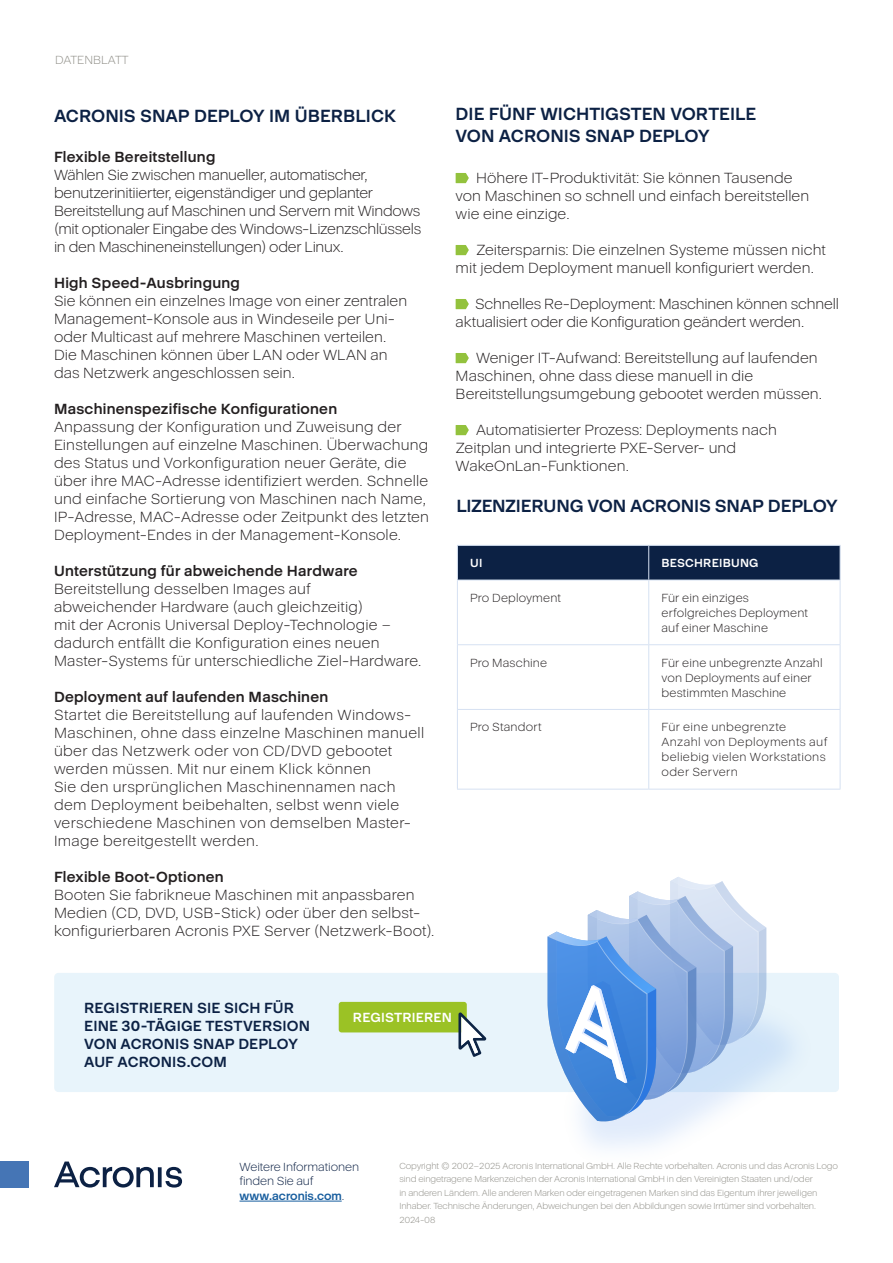
<style>
.page{position:relative;width:893px;height:1263px;background:#fff}
.page>*{position:absolute;margin:0;border:0;box-sizing:border-box;transform-origin:0 0}
.body_text{font:700 18px/21.6px "Acronis Cyber";letter-spacing:-.005em;color:#0c2144}
.body_text-2{font:300 15px/18px "Acronis Cyber";letter-spacing:.005em;color:#231f20}
.body_text-3{font:300 15px/18px "Acronis Cyber";letter-spacing:.025em;color:#231f20}
.body_text-4{font:300 15px/18px "Acronis Cyber";letter-spacing:-.02em;color:#231f20}
.body_text-5{font:700 15px "Acronis Cyber";letter-spacing:.02em;color:#231f20}
.body_text-6{font:700 15px/18px "Acronis Cyber";letter-spacing:.01em;color:#0c2144}
.Paragraph_Style_1{font:13.5px "Acronis Cyber VF";letter-spacing:.01em;color:#fff}
.body_text-7{font:300 12px/15px "Acronis Cyber";letter-spacing:.015em;color:#231f20}
.body_text-8{font:300 12px/14.4px "Acronis Cyber";letter-spacing:-.01em;color:#0c2144}
.body_text-9{font:700 12px "Acronis Cyber";letter-spacing:.015em;color:#fff}
.t1{font:12px "Acronis Cyber VF";color:#908f88}
.body_text-10{font:300 9px/13.5px "Acronis Cyber";letter-spacing:-.015em;color:#908f88}
.s1{font-weight:700}
.s2{font-weight:700;color:#175d9e}
</style>
<div class="page">
<div style="left:54px;top:973px;width:785px;height:119px;background:#e8f4fb;border-radius:4px"></div>
<svg style="left:456px;top:173px;width:13px;height:10px"></svg>
<svg style="left:456px;top:245px;width:13px;height:10px"></svg>
<svg style="left:456px;top:299px;width:13px;height:10px"></svg>
<svg style="left:456px;top:353px;width:13px;height:10px"></svg>
<svg style="left:456px;top:425px;width:13px;height:10px"></svg>
<div style="left:458px;top:546px;width:382px;height:34px;background:#0c2144"></div>
<svg style="left:458px;top:581px;width:382px;height:208px"></svg>
<hr style="left:457px;top:545px;width:192px;height:1px;background:#d6e1f2">
<hr style="left:457px;top:546px;width:1px;height:34px;background:#d6e1f2">
<hr style="left:649px;top:545px;width:191px;height:1px;background:#d6e1f2">
<hr style="left:457px;top:580px;width:1px;height:64px;background:#d6e1f2">
<hr style="left:457px;top:645px;width:1px;height:64px;background:#d6e1f2">
<hr style="left:457px;top:710px;width:1px;height:79px;background:#d6e1f2">
<hr style="left:648px;top:546px;width:1px;height:34px;background:#d6e1f2">
<hr style="left:840px;top:546px;width:1px;height:34px;background:#d6e1f2">
<hr style="left:648px;top:580px;width:1px;height:64px;background:#d6e1f2">
<hr style="left:840px;top:580px;width:1px;height:64px;background:#d6e1f2">
<hr style="left:648px;top:645px;width:1px;height:64px;background:#d6e1f2">
<hr style="left:840px;top:645px;width:1px;height:64px;background:#d6e1f2">
<hr style="left:648px;top:710px;width:1px;height:79px;background:#d6e1f2">
<hr style="left:840px;top:710px;width:1px;height:79px;background:#d6e1f2">
<hr style="left:457px;top:580px;width:192px;height:1px;background:#d6e1f2">
<hr style="left:649px;top:580px;width:191px;height:1px;background:#d6e1f2">
<hr style="left:457px;top:644px;width:192px;height:1px;background:#d6e1f2">
<hr style="left:649px;top:644px;width:191px;height:1px;background:#d6e1f2">
<hr style="left:457px;top:709px;width:192px;height:1px;background:#d6e1f2">
<hr style="left:649px;top:709px;width:191px;height:1px;background:#d6e1f2">
<hr style="left:457px;top:789px;width:192px;height:1px;background:#d6e1f2">
<hr style="left:649px;top:789px;width:191px;height:1px;background:#d6e1f2">
<svg style="left:548px;top:877px;width:218px;height:248px"></svg>
<hr style="left:240px;top:1201px;width:102px;height:1px;background:#175d9e">
<div style="left:0;top:1161px;width:28px;height:26px;background:#4575b5"></div>
<svg style="left:54px;top:1161px;width:128px;height:26px"></svg>
<div style="left:339px;top:1002px;width:128px;height:30px;background:#9bc225;border-radius:3px"></div>
<svg style="left:458px;top:1012px;width:28px;height:45px"></svg>
<p class="t1" style="left:55px;top:53px;width:75px">DATENBLATT</p>
<p class="body_text" style="left:54px;top:105px;width:344px">ACRONIS SNAP DEPLOY IM ÜBERBLICK</p>
<p class="body_text" style="left:456px;top:103px;width:302px">DIE FÜNF WICHTIGSTEN VORTEILE<br>VON ACRONIS SNAP DEPLOY</p>
<p class="body_text-4" style="left:54px;top:147px;width:369px"><span class="s1">Flexible Bereitstellung<br></span>Wählen Sie zwischen manueller, automatischer, benutzerinitiierter, eigenständiger und geplanter Bereitstellung auf Maschinen und Servern mit Windows (mit optionaler Eingabe des Windows-Lizenzschlüssels in den Maschineneinstellungen) oder Linux.</p>
<p class="body_text-5" style="left:54px;top:273px;width:187px">High Speed-Ausbringung</p>
<p class="body_text-2" style="left:54px;top:291px;width:355px">Sie können ein einzelnes Image von einer zentralen Management-Konsole aus in Windeseile per Uni&shy;oder Multicast auf mehrere Maschinen verteilen.<br>Die Maschinen können über LAN oder WLAN an das Netzwerk angeschlossen sein.</p>
<p class="body_text-5" style="left:54px;top:399px;width:285px">Maschinenspezifische Konfigurationen</p>
<p class="body_text-2" style="left:54px;top:417px;width:377px">Anpassung der Konfiguration und Zuweisung der Einstellungen auf einzelne Maschinen. Überwachung des Status und Vorkonfiguration neuer Geräte, die über ihre MAC-Adresse identifiziert werden. Schnelle und einfache Sortierung von Maschinen nach Name, IP-Adresse, MAC-Adresse oder Zeitpunkt des letzten Deployment-Endes in der Management-Konsole.</p>
<p class="body_text-5" style="left:54px;top:561px;width:305px">Unterstützung für abweichende Hardware</p>
<p class="body_text-2" style="left:54px;top:579px;width:369px">Bereitstellung desselben Images auf<br>abweichender Hardware (auch gleichzeitig)<br>mit der Acronis Universal Deploy-Technologie – dadurch entfällt die Konfiguration eines neuen Master‑Systems für unterschiedliche Ziel-Hardware.</p>
<p class="body_text-5" style="left:54px;top:687px;width:276px">Deployment auf laufenden Maschinen</p>
<p class="body_text-3" style="left:54px;top:705px;width:372px">Startet die Bereitstellung auf laufenden Windows-Maschinen, ohne dass einzelne Maschinen manuell über das Netzwerk oder von CD/DVD gebootet werden müssen. Mit nur einem Klick können<br>Sie den ursprünglichen Maschinennamen nach dem Deployment beibehalten, selbst wenn viele verschiedene Maschinen von demselben Master-Image bereitgestellt werden.</p>
<p class="body_text-5" style="left:54px;top:867px;width:171px">Flexible Boot-Optionen</p>
<p class="body_text-2" style="left:54px;top:885px;width:382px">Booten Sie fabrikneue Maschinen mit anpassbaren<br>Medien (CD, DVD, USB-Stick) oder über den selbst&shy;konfigurierbaren Acronis PXE Server (Netzwerk-Boot).</p>
<p class="body_text-2" style="left:456px;top:169px;width:355px;text-indent:20px">Höhere IT-Produktivität: Sie können Tausende von Maschinen so schnell und einfach bereitstellen wie eine einzige.</p>
<p class="body_text-2" style="left:456px;top:241px;width:372px;text-indent:20px">Zeitersparnis: Die einzelnen Systeme müssen nicht mit jedem Deployment manuell konfiguriert werden.</p>
<p class="body_text-2" style="left:456px;top:295px;width:385px;text-indent:19px">Schnelles Re-Deployment: Maschinen können schnell aktualisiert oder die Konfiguration geändert werden.</p>
<p class="body_text-2" style="left:456px;top:349px;width:368px;text-indent:20px">Weniger IT-Aufwand: Bereitstellung auf laufenden<br>Maschinen, ohne dass diese manuell in die<br>Bereitstellungsumgebung gebootet werden müssen.</p>
<p class="body_text-2" style="left:456px;top:421px;width:323px;text-indent:20px">Automatisierter Prozess: Deployments nach<br>Zeitplan und integrierte PXE-Server- und<br>WakeOnLan‑Funktionen.</p>
<p class="body_text" style="left:456px;top:495px;width:383px">LIZENZIERUNG VON ACRONIS SNAP DEPLOY</p>
<p class="body_text-9" style="left:470px;top:556px;width:14px">UI</p>
<p class="body_text-9" style="left:661px;top:556px;width:98px">BESCHREIBUNG</p>
<p class="body_text-7" style="left:470px;top:590px;width:92px">Pro Deployment</p>
<p class="body_text-7" style="left:661px;top:590px;width:148px">Für ein einziges erfolgreiches Deployment auf einer Maschine</p>
<p class="body_text-7" style="left:470px;top:655px;width:79px">Pro Maschine</p>
<p class="body_text-7" style="left:661px;top:655px;width:163px">Für eine unbegrenzte Anzahl von Deployments auf einer bestimmten Maschine</p>
<p class="body_text-7" style="left:470px;top:720px;width:73px">Pro Standort</p>
<p class="body_text-7" style="left:661px;top:720px;width:167px">Für eine unbegrenzte<br>Anzahl von Deployments auf beliebig vielen Workstations oder Servern</p>
<p class="body_text-6" style="left:84px;top:999px;width:227px">REGISTRIEREN SIE SICH FÜR<br>EINE 30-TÄGIGE TESTVERSION<br>VON ACRONIS SNAP DEPLOY<br>AUF ACRONIS.COM</p>
<p class="Paragraph_Style_1" style="left:353px;top:1009px;width:101px">REGISTRIEREN</p>
<p class="body_text-8" style="left:240px;top:1159px;width:121px">Weitere Informationen finden Sie auf <span class="s2">www.acronis.com</span>.</p>
<p class="body_text-10" style="left:399px;top:1159px;width:440px">Copyright © 2002–2025 Acronis International GmbH. Alle Rechte vorbehalten. Acronis und das Acronis Logo sind eingetragene Markenzeichen der Acronis International GmbH in den Vereinigten Staaten und/oder<br>in anderen Ländern. Alle anderen Marken oder eingetragenen Marken sind das Eigentum ihrer jeweiligen Inhaber. Technische Änderungen, Abweichungen bei den Abbildungen sowie Irrtümer sind vorbehalten.<br>2024-08</p>
</div>
